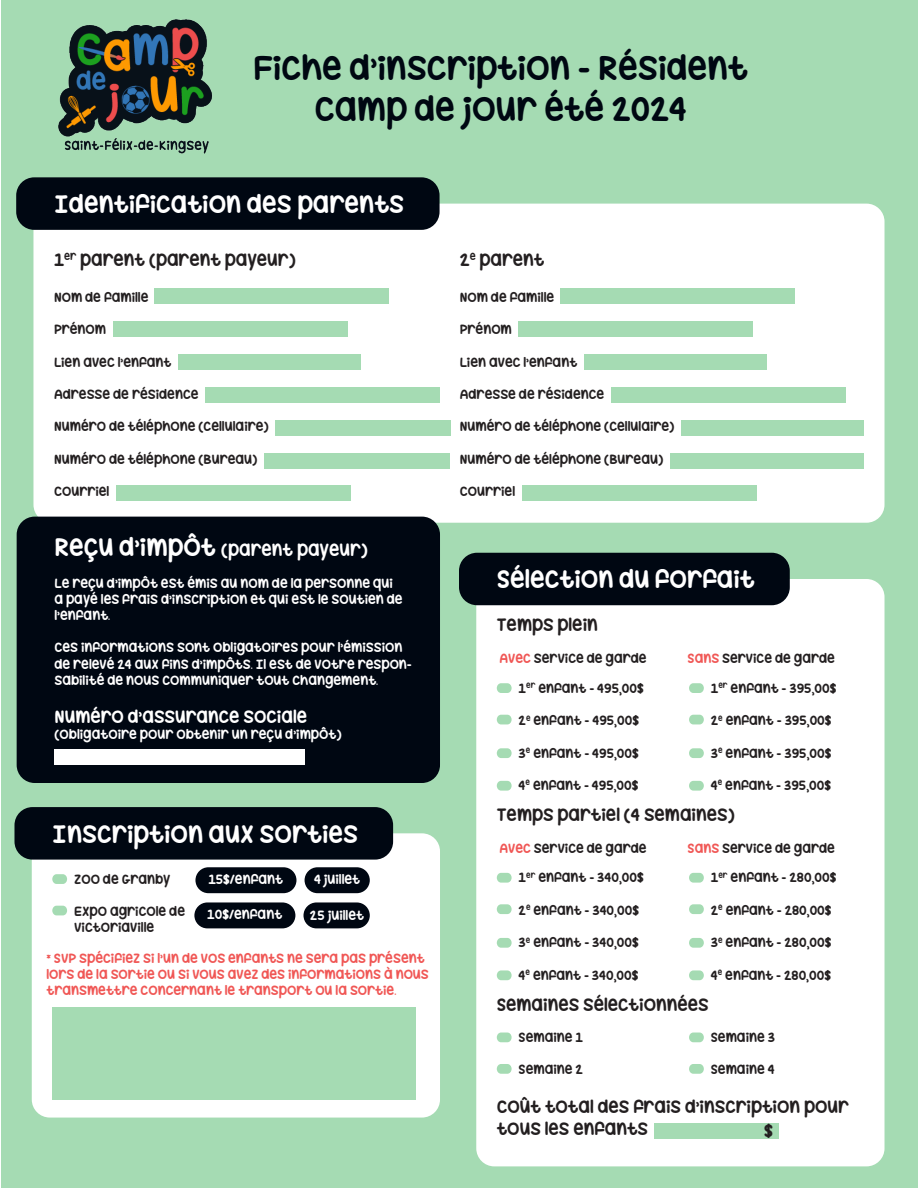
<style>
.page{position:relative;width:918px;height:1188px;background:#fff}
.page>*{position:absolute;margin:0;border:0;box-sizing:border-box;transform-origin:0 0}
.t1{font:34.5px "Hug Me Tight";color:#000712}
.t2{font:25.5px "Hug Me Tight";color:#fff}
.t3{font:18px/21.6px "Hug Me Tight";color:#231f20}
.t4{font:18px "Hug Me Tight";color:#fff}
.t5{font:13.5px/16.2px "Hug Me Tight";color:#231f20}
.t6{font:13.5px/16.2px "Hug Me Tight";color:#fff}
.t7{font:13.5px/16.2px "Hug Me Tight";color:#f05755}
.s1{font-size:25.5px}
.s2{color:#f05755}
</style>
<div class="page">
<div style="left:1px;top:0;width:917px;height:1188px;background:#a5dbb3"></div>
<div style="left:33px;top:204px;width:852px;height:319px;background:#fff;border-radius:18px"></div>
<div style="left:476px;top:579px;width:409px;height:587px;background:#fff;border-radius:18px"></div>
<div style="left:16px;top:177px;width:424px;height:53px;background:#000712;border-radius:18px"></div>
<div style="left:459px;top:553px;width:331px;height:52px;background:#000712;border-radius:18px"></div>
<div style="left:17px;top:517px;width:423px;height:266px;background:#000712;border-radius:18px"></div>
<img style="left:58px;top:19px;width:154px;height:135px">
<div style="left:154px;top:288px;width:235px;height:16px;background:#a5dbb3"></div>
<div style="left:497px;top:683px;width:15px;height:10px;background:#a5dbb3;border-radius:5px"></div>
<div style="left:497px;top:873px;width:15px;height:10px;background:#a5dbb3;border-radius:5px"></div>
<div style="left:497px;top:1033px;width:15px;height:9px;background:#a5dbb3;border-radius:5px"></div>
<div style="left:689px;top:683px;width:15px;height:10px;background:#a5dbb3;border-radius:5px"></div>
<div style="left:689px;top:873px;width:15px;height:10px;background:#a5dbb3;border-radius:5px"></div>
<div style="left:689px;top:1033px;width:15px;height:9px;background:#a5dbb3;border-radius:5px"></div>
<div style="left:497px;top:715px;width:15px;height:9px;background:#a5dbb3;border-radius:5px"></div>
<div style="left:497px;top:904px;width:15px;height:10px;background:#a5dbb3;border-radius:5px"></div>
<div style="left:497px;top:1064px;width:15px;height:10px;background:#a5dbb3;border-radius:5px"></div>
<div style="left:689px;top:715px;width:15px;height:9px;background:#a5dbb3;border-radius:5px"></div>
<div style="left:689px;top:904px;width:15px;height:10px;background:#a5dbb3;border-radius:5px"></div>
<div style="left:689px;top:1064px;width:15px;height:10px;background:#a5dbb3;border-radius:5px"></div>
<div style="left:497px;top:748px;width:15px;height:10px;background:#a5dbb3;border-radius:5px"></div>
<div style="left:497px;top:938px;width:15px;height:10px;background:#a5dbb3;border-radius:5px"></div>
<div style="left:689px;top:748px;width:15px;height:10px;background:#a5dbb3;border-radius:5px"></div>
<div style="left:689px;top:938px;width:15px;height:10px;background:#a5dbb3;border-radius:5px"></div>
<div style="left:497px;top:781px;width:15px;height:10px;background:#a5dbb3;border-radius:5px"></div>
<div style="left:497px;top:970px;width:15px;height:10px;background:#a5dbb3;border-radius:5px"></div>
<div style="left:689px;top:781px;width:15px;height:10px;background:#a5dbb3;border-radius:5px"></div>
<div style="left:689px;top:970px;width:15px;height:10px;background:#a5dbb3;border-radius:5px"></div>
<div style="left:560px;top:288px;width:235px;height:16px;background:#a5dbb3"></div>
<div style="left:113px;top:321px;width:234px;height:16px;background:#a5dbb3"></div>
<div style="left:519px;top:321px;width:234px;height:16px;background:#a5dbb3"></div>
<div style="left:178px;top:354px;width:183px;height:16px;background:#a5dbb3"></div>
<div style="left:584px;top:354px;width:182px;height:16px;background:#a5dbb3"></div>
<div style="left:205px;top:387px;width:235px;height:16px;background:#a5dbb3"></div>
<div style="left:611px;top:387px;width:234px;height:16px;background:#a5dbb3"></div>
<div style="left:275px;top:420px;width:175px;height:16px;background:#a5dbb3"></div>
<div style="left:681px;top:420px;width:183px;height:16px;background:#a5dbb3"></div>
<div style="left:265px;top:453px;width:185px;height:16px;background:#a5dbb3"></div>
<div style="left:670px;top:453px;width:194px;height:16px;background:#a5dbb3"></div>
<div style="left:116px;top:485px;width:235px;height:16px;background:#a5dbb3"></div>
<div style="left:54px;top:750px;width:251px;height:15px;background:#fff"></div>
<div style="left:522px;top:485px;width:235px;height:16px;background:#a5dbb3"></div>
<div style="left:655px;top:1123px;width:124px;height:16px;background:#a5dbb3"></div>
<div style="left:32px;top:833px;width:408px;height:285px;background:#fff;border-radius:18px"></div>
<div style="left:14px;top:807px;width:379px;height:53px;background:#000712;border-radius:18px"></div>
<div style="left:195px;top:867px;width:101px;height:26px;background:#000712;border-radius:13px"></div>
<div style="left:194px;top:902px;width:101px;height:26px;background:#000712;border-radius:13px"></div>
<div style="left:305px;top:867px;width:65px;height:26px;background:#000712;border-radius:13px"></div>
<div style="left:304px;top:902px;width:66px;height:26px;background:#000712;border-radius:13px"></div>
<div style="left:52px;top:874px;width:15px;height:10px;background:#a5dbb3;border-radius:5px"></div>
<div style="left:52px;top:906px;width:15px;height:9px;background:#a5dbb3;border-radius:5px"></div>
<div style="left:52px;top:1007px;width:364px;height:93px;background:#a5dbb3"></div>
<p class="t1" style="left:253px;top:46px;width:496px">FICHE D’INSCRIPTION - RÉSIDENT</p>
<p class="t1" style="left:314px;top:87px;width:374px">CAMP DE JOUR ÉTÉ 2024</p>
<p class="t2" style="left:54px;top:188px;width:352px">IDENTIFICATION DES PARENTS</p>
<p class="t3" style="left:54px;top:249px;width:243px">1<sup>ER</sup> PARENT (PARENT PAYEUR)</p>
<p class="t5" style="left:54px;top:289px;width:96px">NOM DE FAMILLE</p>
<p class="t5" style="left:54px;top:321px;width:54px">PRÉNOM</p>
<p class="t5" style="left:54px;top:354px;width:119px">LIEN AVEC L’ENFANT</p>
<p class="t5" style="left:54px;top:386px;width:146px">ADRESSE DE RÉSIDENCE</p>
<p class="t5" style="left:54px;top:419px;width:216px">NUMÉRO DE TÉLÉPHONE (CELLULAIRE)</p>
<p class="t5" style="left:54px;top:451px;width:205px">NUMÉRO DE TÉLÉPHONE (BUREAU)</p>
<p class="t5" style="left:54px;top:483px;width:57px">COURRIEL</p>
<p class="t4" style="left:54px;top:538px;width:315px"><span class="s1">REÇU D’IMPÔT</span> (PARENT PAYEUR)</p>
<p class="t6" style="left:54px;top:575px;width:350px">LE REÇU D’IMPÔT EST ÉMIS AU NOM DE LA PERSONNE QUI<br>A PAYÉ LES FRAIS D’INSCRIPTION ET QUI EST LE SOUTIEN DE<br>L’ENFANT.</p>
<p class="t6" style="left:54px;top:640px;width:359px">CES INFORMATIONS SONT OBLIGATOIRES POUR L’ÉMISSION<br>DE RELEVÉ 24 AUX FINS D’IMPÔTS. IL EST DE VOTRE RESPON-<br>SABILITÉ DE NOUS COMMUNIQUER TOUT CHANGEMENT.</p>
<p class="t4" style="left:54px;top:705px;width:254px">NUMÉRO D’ASSURANCE SOCIALE</p>
<p class="t6" style="left:54px;top:726px;width:289px">(OBLIGATOIRE POUR OBTENIR UN REÇU D’IMPÔT)</p>
<p class="t2" style="left:52px;top:817px;width:307px">INSCRIPTION AUX SORTIES</p>
<p class="t5" style="left:74px;top:871px;width:98px">ZOO DE GRANBY</p>
<p class="t5" style="left:74px;top:903px;width:113px">EXPO AGRICOLE DE<br>VICTORIAVILLE</p>
<p class="t7" style="left:46px;top:950px;width:384px">* SVP SPÉCIFIEZ SI L’UN DE VOS ENFANTS NE SERA PAS PRÉSENT<br>LORS DE LA SORTIE OU SI VOUS AVEZ DES INFORMATIONS À NOUS<br>TRANSMETTRE CONCERNANT LE TRANSPORT OU LA SORTIE.</p>
<p class="t6" style="left:208px;top:871px;width:76px">15$/ENFANT</p>
<p class="t6" style="left:207px;top:906px;width:76px">10$/ENFANT</p>
<p class="t6" style="left:314px;top:871px;width:48px">4 JUILLET</p>
<p class="t6" style="left:310px;top:907px;width:56px">25 JUILLET</p>
<p class="t3" style="left:460px;top:249px;width:86px">2<sup>E</sup> PARENT</p>
<p class="t5" style="left:460px;top:289px;width:96px">NOM DE FAMILLE</p>
<p class="t5" style="left:460px;top:321px;width:54px">PRÉNOM</p>
<p class="t5" style="left:460px;top:354px;width:119px">LIEN AVEC L’ENFANT</p>
<p class="t5" style="left:460px;top:386px;width:146px">ADRESSE DE RÉSIDENCE</p>
<p class="t5" style="left:460px;top:419px;width:216px">NUMÉRO DE TÉLÉPHONE (CELLULAIRE)</p>
<p class="t5" style="left:460px;top:451px;width:205px">NUMÉRO DE TÉLÉPHONE (BUREAU)</p>
<p class="t5" style="left:460px;top:483px;width:57px">COURRIEL</p>
<p class="t2" style="left:497px;top:563px;width:259px">SÉLECTION DU FORFAIT</p>
<p class="t3" style="left:497px;top:614px;width:103px">TEMPS PLEIN</p>
<p class="t5" style="left:500px;top:650px;width:149px"><span class="s2">AVEC</span> SERVICE DE GARDE</p>
<p class="t5" style="left:519px;top:680px;width:127px">1<sup>ER</sup> ENFANT - 495,00$</p>
<p class="t5" style="left:519px;top:712px;width:122px">2<sup>E</sup> ENFANT - 495,00$</p>
<p class="t5" style="left:519px;top:745px;width:122px">3<sup>E</sup> ENFANT - 495,00$</p>
<p class="t5" style="left:519px;top:777px;width:121px">4<sup>E</sup> ENFANT - 495,00$</p>
<p class="t5" style="left:688px;top:650px;width:149px"><span class="s2">SANS</span> SERVICE DE GARDE</p>
<p class="t5" style="left:711px;top:680px;width:127px">1<sup>ER</sup> ENFANT - 395,00$</p>
<p class="t5" style="left:711px;top:712px;width:122px">2<sup>E</sup> ENFANT - 395,00$</p>
<p class="t5" style="left:711px;top:745px;width:122px">3<sup>E</sup> ENFANT - 395,00$</p>
<p class="t5" style="left:711px;top:777px;width:122px">4<sup>E</sup> ENFANT - 395,00$</p>
<p class="t3" style="left:497px;top:804px;width:239px">TEMPS PARTIEL (4 SEMAINES)</p>
<p class="t5" style="left:500px;top:840px;width:149px"><span class="s2">AVEC</span> SERVICE DE GARDE</p>
<p class="t5" style="left:519px;top:870px;width:127px">1<sup>ER</sup> ENFANT - 340,00$</p>
<p class="t5" style="left:519px;top:902px;width:122px">2<sup>E</sup> ENFANT - 340,00$</p>
<p class="t5" style="left:519px;top:934px;width:122px">3<sup>E</sup> ENFANT - 340,00$</p>
<p class="t5" style="left:519px;top:967px;width:121px">4<sup>E</sup> ENFANT - 340,00$</p>
<p class="t5" style="left:688px;top:840px;width:149px"><span class="s2">SANS</span> SERVICE DE GARDE</p>
<p class="t5" style="left:711px;top:870px;width:127px">1<sup>ER</sup> ENFANT - 280,00$</p>
<p class="t5" style="left:711px;top:902px;width:122px">2<sup>E</sup> ENFANT - 280,00$</p>
<p class="t5" style="left:711px;top:934px;width:122px">3<sup>E</sup> ENFANT - 280,00$</p>
<p class="t5" style="left:711px;top:967px;width:122px">4<sup>E</sup> ENFANT - 280,00$</p>
<p class="t3" style="left:497px;top:994px;width:213px">SEMAINES SÉLECTIONNÉES</p>
<p class="t5" style="left:519px;top:1029px;width:66px">SEMAINE 1</p>
<p class="t5" style="left:519px;top:1062px;width:66px">SEMAINE 2</p>
<p class="t5" style="left:711px;top:1029px;width:66px">SEMAINE 3</p>
<p class="t5" style="left:711px;top:1062px;width:65px">SEMAINE 4</p>
<p class="t3" style="left:497px;top:1096px;width:354px">COÛT TOTAL DES FRAIS D’INSCRIPTION POUR<br>TOUS LES ENFANTS</p>
<p class="t3" style="left:764px;top:1119px;width:10px">$</p>
</div>
